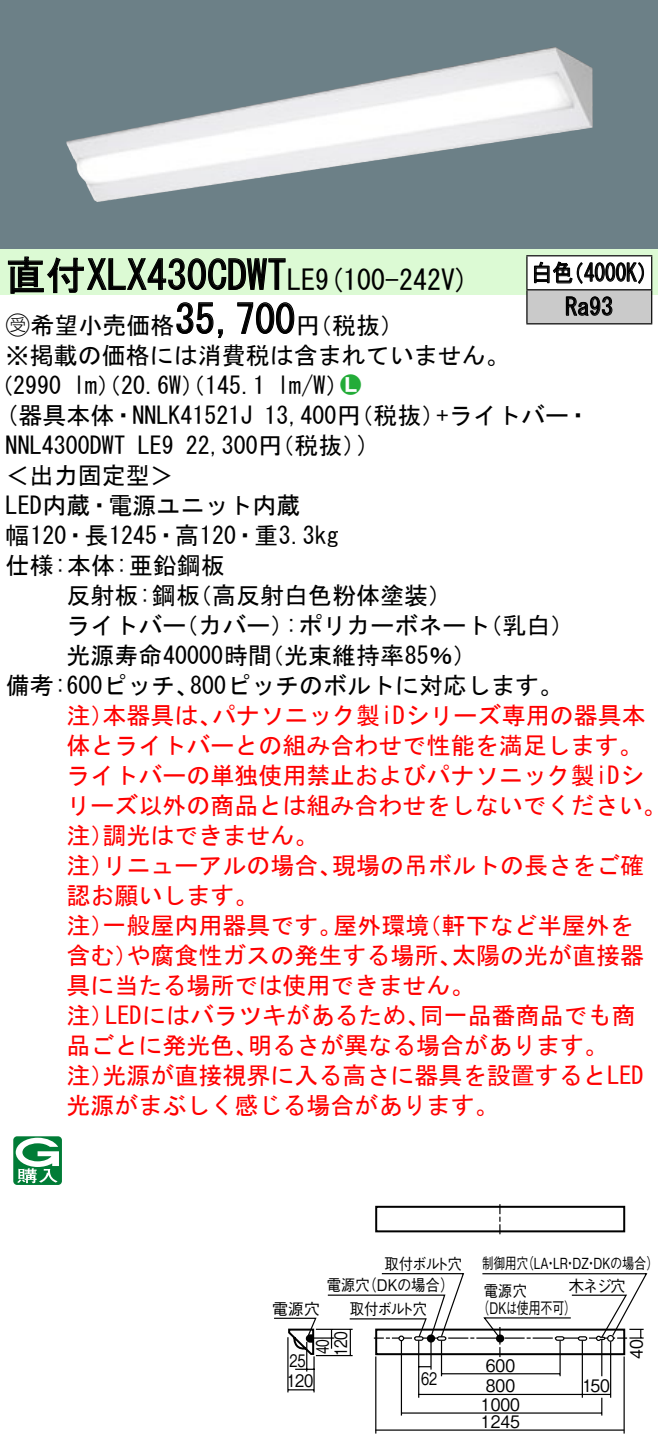
<style>
.page{position:relative;width:658px;height:1454px;background:#fff}
.page>*{position:absolute;margin:0;border:0;box-sizing:border-box;transform-origin:0 0}
.t1{font:40px "MS Gothic";color:#000}
.t2{font:28px "MS Gothic";color:#000}
.t3{font:24px/30px "MS Gothic";color:#f00}
.t4{font:24px/30.4px "MS Gothic";color:#000}
.t5{font:24px/34px "MS Gothic";color:#000;scale:.88 1}
.t6{font:24px "Ford Classification 1";color:#23ac38}
.t7{font:17.2px/17.2px "Gothic BBB Pro Medium 90 pv RKSJ H";color:#000;scale:.9 1}
.t8{font:17.2px/18.4px "Gothic BBB Pro Medium 90 pv RKSJ H";color:#000;scale:.7 1}
.t9{font:17.2px "Gothic BBB Pro Medium 90 pv RKSJ H";color:#000;scale:.75 1}
.t10{font:17.2px "Gothic BBB Pro Medium 90 pv RKSJ H";color:#000;scale:.85 1}
.t11{font:16px/21.2px "Gothic BBB Pro Medium 90 pv RKSJ H";letter-spacing:-.03em;color:#000;scale:.9 1}
.t12{font:16px/17.2px "Gothic BBB Pro Medium 90 pv RKSJ H";color:#000;scale:.9 1}
.t13{font:16px "Gothic BBB Pro Medium 90 pv RKSJ H";letter-spacing:-.03em;color:#000;scale:.95 1}
.t14{font:16px "Gothic BBB Pro Medium 90 pv RKSJ H";letter-spacing:-.03em;color:#000}
.t15{font:15.2px "Gothic BBB Pro Medium 90 pv RKSJ H";color:#000;scale:.8 1}
.t16{font:15.2px "Gothic BBB Pro Medium 90 pv RKSJ H";color:#000;scale:.75 1}
.t17{font:15.2px "Gothic BBB Pro Medium 90 pv RKSJ H";color:#000;scale:.78 1}
.s1{font-size:28px}
.s2{font-family:"Ford Classification 1"}
.s3{color:#fff}
</style>
<div class="page">
<svg style="left:0;top:0;width:658px;height:249px;background:#819298"></svg>
<img style="left:126px;top:47px;width:427px;height:83px">
<div style="left:0;top:249px;width:658px;height:46px;background:#dcfad4"></div>
<svg style="left:7px;top:256px;width:279px;height:38px"></svg>
<svg style="left:176px;top:302px;width:47px;height:37px"></svg>
<svg style="left:237px;top:302px;width:58px;height:32px"></svg>
<svg style="left:13px;top:1136px;width:49px;height:49px"></svg>
<div style="left:527px;top:256px;width:124px;height:34px;background:#fff"></div>
<div style="left:527px;top:290px;width:124px;height:34px;background:#cacaca"></div>
<hr style="left:526px;top:255px;width:126px;height:1px;background:#000">
<hr style="left:526px;top:256px;width:1px;height:33px;background:#000">
<hr style="left:651px;top:256px;width:1px;height:33px;background:#000">
<hr style="left:526px;top:289px;width:126px;height:1px;background:#000">
<hr style="left:526px;top:290px;width:1px;height:33px;background:#000">
<hr style="left:651px;top:290px;width:1px;height:33px;background:#000">
<hr style="left:526px;top:323px;width:126px;height:1px;background:#000">
<svg style="left:534px;top:261px;width:110px;height:23px"></svg>
<svg style="left:565px;top:296px;width:47px;height:20px"></svg>
<hr style="left:401px;top:1340px;width:1px;height:75px;background:#000">
<hr style="left:375px;top:1356px;width:1px;height:77px;background:#000">
<hr style="left:623px;top:1356px;width:1px;height:77px;background:#000">
<svg style="left:601px;top:1397px;width:1px;height:18px"></svg>
<hr style="left:601px;top:1339px;width:1px;height:37px;background:#000">
<hr style="left:582px;top:1393px;width:28px;height:2px;background:#000">
<hr style="left:441px;top:1373px;width:119px;height:1px;background:#000">
<hr style="left:419px;top:1393px;width:163px;height:2px;background:#000">
<hr style="left:401px;top:1412px;width:200px;height:1px;background:#000">
<hr style="left:418px;top:1340px;width:1px;height:57px;background:#000">
<hr style="left:610px;top:1341px;width:1px;height:56px;background:#000">
<hr style="left:441px;top:1340px;width:1px;height:36px;background:#000">
<hr style="left:559px;top:1340px;width:1px;height:36px;background:#000">
<hr style="left:581px;top:1340px;width:2px;height:57px;background:#000">
<hr style="left:375px;top:1429px;width:249px;height:1px;background:#000">
<hr style="left:313px;top:1356px;width:2px;height:36px;background:#000">
<hr style="left:287px;top:1337px;width:1px;height:55px;background:#000">
<svg style="left:288px;top:1389px;width:25px;height:1px"></svg>
<div style="left:375px;top:1205px;width:250px;height:27px;border:2px solid #000"></div>
<svg style="left:499px;top:1204px;width:1px;height:30px"></svg>
<svg style="left:274px;top:1273px;width:374px;height:98px"></svg>
<h1 class="t1" style="left:6px;top:255px;width:311px">直付XLX430CDWT<span class="s1">LE</span></h1>
<p class="t4" style="left:296px;top:310px;width:109px">（円税抜(</p>
<p class="t2" style="left:315px;top:265px;width:155px">(9 100-242 (V</p>
<h1 class="t1" style="left:175px;top:299px;width:121px">35,700</h1>
<p class="t4" style="left:6px;top:310px;width:505px"><span class="s2">B</span>希望小売価格<br>※掲載の価格には消費税は含まれていません。</p>
<p class="t6" style="left:340px;top:372px;width:22px">2<span class="s3">7</span></p>
<p class="t4" style="left:277px;top:370px;width:73px">l m (W/</p>
<p class="t4" style="left:-11px;top:370px;width:74px">（2990</p>
<p class="t4" style="left:73px;top:370px;width:193px">lm）（20.6 ）（W 145.1</p>
<p class="t5" style="left:565px;top:256px;width:56px;text-indent:-34px">白色<br>Ra93</p>
<p class="t5" style="left:563px;top:256px;width:110px">（4000 (K</p>
<p class="t4" style="left:6px;top:400px;width:248px">(器具本体・NNLK41521J</p>
<p class="t4" style="left:436px;top:400px;width:155px">+ライトバー・</p>
<p class="t4" style="left:264px;top:400px;width:182px">13,400 （円税抜）</p>
<p class="t4" style="left:186px;top:430px;width:182px">22,300 （円税抜(</p>
<p class="t4" style="left:357px;top:430px;width:13px">(</p>
<p class="t4" style="left:6px;top:430px;width:121px">NNL4300DWT</p>
<p class="t4" style="left:6px;top:460px;width:169px">＜出力固定型&lt;</p>
<p class="t4" style="left:6px;top:490px;width:296px">LED内蔵・電源ユニット内蔵</p>
<p class="t4" style="left:6px;top:520px;width:334px">幅120・長1245・高120・重3.3kg</p>
<p class="t4" style="left:6px;top:550px;width:220px">仕様:本体:亜鉛鋼板</p>
<p class="t4" style="left:188px;top:580px;width:266px">（高反射白色粉体塗装(</p>
<p class="t4" style="left:138px;top:430px;width:37px">LE9</p>
<p class="t4" style="left:66px;top:580px;width:135px">反射板:鋼板</p>
<p class="t4" style="left:66px;top:610px;width:121px">ライトバー</p>
<p class="t4" style="left:174px;top:610px;width:121px">（カバー）</p>
<p class="t4" style="left:285px;top:610px;width:206px">:ポリカーボネート</p>
<p class="t4" style="left:478px;top:610px;width:97px">（乳白(</p>
<p class="t4" style="left:190px;top:640px;width:374px;text-indent:-124px">光源寿命40000時間<br>800ピッチのボルトに対応します。</p>
<p class="t4" style="left:260px;top:640px;width:218px">（光束維持率85％(</p>
<p class="t4" style="left:6px;top:670px;width:195px">備考:600ピッチ、</p>
<p class="t3" style="left:212px;top:700px;width:435px">パナソニック製iDシリーズ専用の器具本</p>
<p class="t3" style="left:66px;top:700px;width:49px">注）</p>
<p class="t3" style="left:66px;top:730px;width:577px">体とライトバーとの組み合わせで性能を満足します。</p>
<p class="t3" style="left:66px;top:760px;width:579px">ライトバーの単独使用禁止およびパナソニック製iDシ</p>
<p class="t3" style="left:66px;top:790px;width:601px">リーズ以外の商品とは組み合わせをしないでください。</p>
<p class="t3" style="left:102px;top:820px;width:217px">調光はできません。</p>
<p class="t3" style="left:102px;top:700px;width:121px">本器具は、</p>
<p class="t3" style="left:66px;top:820px;width:49px">注）</p>
<p class="t3" style="left:332px;top:850px;width:314px">現場の吊ボルトの長さをご確</p>
<p class="t3" style="left:66px;top:850px;width:193px">注）<br>認お願いします。</p>
<p class="t3" style="left:102px;top:850px;width:241px">リニューアルの場合、</p>
<p class="t3" style="left:102px;top:910px;width:241px">一般屋内用器具です。</p>
<p class="t3" style="left:333px;top:910px;width:97px">屋外環境</p>
<p class="t3" style="left:417px;top:910px;width:217px">（軒下など半屋外を</p>
<p class="t3" style="left:66px;top:910px;width:49px">注）</p>
<p class="t3" style="left:126px;top:940px;width:337px">や腐食性ガスの発生する場所、</p>
<p class="t3" style="left:452px;top:940px;width:194px">太陽の光が直接器</p>
<p class="t3" style="left:66px;top:940px;width:73px">含む）</p>
<p class="t3" style="left:66px;top:970px;width:409px">具に当たる場所では使用できません。</p>
<p class="t3" style="left:420px;top:1000px;width:217px">同一品番商品でも商</p>
<p class="t3" style="left:105px;top:1000px;width:326px">LEDにはバラツキがあるため、</p>
<p class="t3" style="left:66px;top:1000px;width:49px">注）</p>
<p class="t3" style="left:102px;top:1030px;width:542px;text-indent:-36px">品ごとに発光色、<br>光源が直接視界に入る高さに器具を設置するとLED</p>
<p class="t3" style="left:248px;top:1030px;width:362px">明るさが異なる場合があります。</p>
<p class="t3" style="left:66px;top:1060px;width:433px">注）<br>光源がまぶしく感じる場合があります。</p>
<p class="t14" style="left:272px;top:1296px;width:49px">電源穴</p>
<p class="t11" style="left:362px;top:1251px;width:112px;text-indent:22px">取付ボルト穴（DKの場合(</p>
<p class="t11" style="left:327px;top:1272px;width:49px">電源穴</p>
<p class="t11" style="left:349px;top:1296px;width:88px">取付ボルト穴</p>
<p class="t15" style="left:521px;top:1251px;width:173px">（LA LR DZ DKの場合(</p>
<p class="t16" style="left:482px;top:1251px;width:63px">制御用穴</p>
<p class="t17" style="left:545px;top:1251px;width:17px">・</p>
<p class="t17" style="left:564px;top:1251px;width:17px">・</p>
<p class="t17" style="left:585px;top:1251px;width:17px">・</p>
<p class="t13" style="left:568px;top:1272px;width:61px">木ネジ穴</p>
<p class="t12" style="left:477px;top:1280px;width:111px;text-indent:6px">電源穴<br>（DKは使用不可(</p>
<p class="t8" style="left:311px;top:1356px;width:37px;rotate:-90deg">40<br>120</p>
<p class="t7" style="left:625px;top:1359px;width:23px;rotate:-90deg">40</p>
<p class="t9" style="left:289px;top:1346px;width:23px">25</p>
<p class="t7" style="left:486px;top:1354px;width:34px">600</p>
<p class="t7" style="left:481px;top:1393px;width:45px">1000<br>1245</p>
<p class="t9" style="left:421px;top:1365px;width:23px">62</p>
<p class="t10" style="left:287px;top:1367px;width:33px">120</p>
<p class="t7" style="left:582px;top:1375px;width:32px">150</p>
<p class="t7" style="left:486px;top:1375px;width:34px">800</p>
</div>
